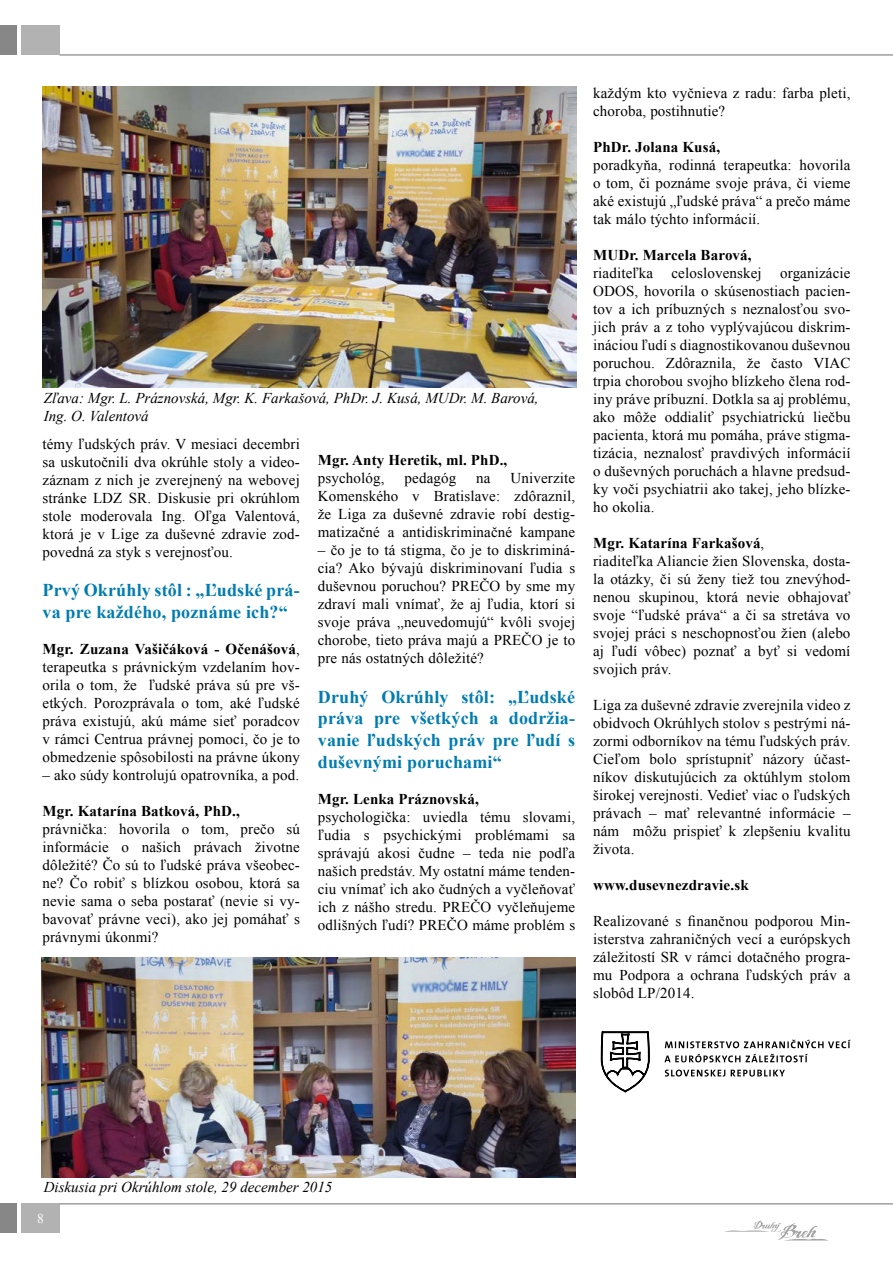
<style>
.page{position:relative;width:893px;height:1263px;background:#fff}
.page>*{position:absolute;margin:0;border:0;box-sizing:border-box;transform-origin:0 0}
.t1{font:700 18px/21.6px "Times New Roman";letter-spacing:.01em;color:#007cb0}
.t2{font:15px/18px "Times New Roman";letter-spacing:.01em;color:#000;text-align:justify}
.t3{font:700 15px "Times New Roman";letter-spacing:.01em;color:#000}
.t4{font:italic 15px/18px "Times New Roman";color:#000}
.t5{font:13.5px "Times New Roman";color:#fff}
.s1{font-weight:700}
</style>
<div class="page">
<hr style="left:60px;top:55px;width:833px;height:1px;background:#9c9b9d">
<div style="left:0;top:26px;width:17px;height:29px;background:#878787"></div>
<div style="left:21px;top:26px;width:39px;height:29px;background:#b3b2b2"></div>
<div style="left:0;top:1203px;width:17px;height:30px;background:#878787"></div>
<div style="left:21px;top:1203px;width:39px;height:30px;background:#b3b2b2"></div>
<hr style="left:60px;top:1203px;width:833px;height:1px;background:#9c9b9d">
<svg style="left:725px;top:1220px;width:102px;height:20px"></svg>
<svg style="left:600px;top:1031px;width:50px;height:62px"></svg>
<svg style="left:665px;top:1069px;width:120px;height:7px"></svg>
<svg style="left:664px;top:1054px;width:144px;height:8px"></svg>
<svg style="left:665px;top:1039px;width:185px;height:9px"></svg>
<img style="left:43px;top:87px;width:533px;height:300px">
<img style="left:42px;top:957px;width:533px;height:220px">
<p class="t4" style="left:44px;top:389px;width:496px">Zľava: Mgr. L. Práznovská, Mgr. K. Farkašová, PhDr. J. Kusá, MUDr. M. Barová,<br>Ing. O. Valentová</p>
<p class="t2" style="left:43px;top:434px;width:259px">témy ľudských práv. V mesiaci decembri sa uskutočnili dva okrúhle stoly a video&shy;záznam z nich je zverejnený na webovej stránke LDZ SR. Diskusie pri okrúhlom stole moderovala Ing. Oľga Valentová, ktorá je v Lige za duševné zdravie zod&shy;povedná za styk s verejnosťou.</p>
<p class="t1" style="left:43px;top:579px;width:259px">Prvý Okrúhly stôl : „Ľudské prá&shy;va pre každého, poznáme ich?“</p>
<p class="t2" style="left:43px;top:639px;width:259px"><span class="s1">Mgr. Zuzana Vašičáková - Očenášová</span>, terapeutka s právnickým vzdelaním hov&shy;orila o tom, že ľudské práva sú pre vš&shy;etkých. Porozprávala o tom, aké ľudské práva existujú, akú máme sieť poradcov v rámci Centrua právnej pomoci, čo je to obmedzenie spôsobilosti na právne úkony</p>
<p class="t2" style="left:43px;top:765px;width:258px">– ako súdy kontrolujú opatrovníka, a pod.</p>
<p class="t3" style="left:43px;top:800px;width:199px">Mgr. Katarína Batková, PhD.,</p>
<p class="t2" style="left:43px;top:819px;width:259px">právnička: hovorila o tom, prečo sú informácie o našich právach životne dôležité? Čo sú to ľudské práva všeobec&shy;ne? Čo robiť s blízkou osobou, ktorá sa nevie sama o seba postarať (nevie si vy&shy;bavovať právne veci), ako jej pomáhať s právnymi úkonmi?</p>
<p class="t3" style="left:318px;top:450px;width:191px">Mgr. Anty Heretik, ml. PhD.,</p>
<p class="t2" style="left:318px;top:469px;width:68px">psychológ,</p>
<p class="t2" style="left:405px;top:469px;width:53px">pedagóg</p>
<p class="t2" style="left:476px;top:469px;width:16px">na</p>
<p class="t2" style="left:318px;top:469px;width:259px;text-indent:193px">Univerzite Komenského v Bratislave: zdôraznil, že Liga za duševné zdravie robí destig&shy;matizačné a antidiskriminačné kampane</p>
<p class="t2" style="left:318px;top:541px;width:259px">– čo je to tá stigma, čo je to diskriminá&shy;cia? Ako bývajú diskriminovaní ľudia s duševnou poruchou? PREČO by sme my zdraví mali vnímať, že aj ľudia, ktorí si svoje práva „neuvedomujú“ kvôli svojej chorobe, tieto práva majú a PREČO je to pre nás ostatných dôležité?</p>
<p class="t1" style="left:318px;top:685px;width:259px;text-align:justify">Druhý Okrúhly stôl: „Ľudské práva pre všetkých a dodržia&shy;vanie ľudských práv pre ľudí s duševnými poruchami“</p>
<p class="t3" style="left:318px;top:788px;width:162px">Mgr. Lenka Práznovská,</p>
<p class="t2" style="left:318px;top:807px;width:259px">psychologička: uviedla tému slovami, ľudia s psychickými problémami sa správajú akosi čudne – teda nie podľa našich predstáv. My ostatní máme tenden&shy;ciu vnímať ich ako čudných a vyčleňovať ich z nášho stredu. PREČO vyčleňujeme odlišných ľudí? PREČO máme problém s</p>
<p class="t2" style="left:593px;top:84px;width:259px">každým kto vyčnieva z radu: farba pleti, choroba, postihnutie?</p>
<p class="t3" style="left:593px;top:136px;width:129px">PhDr. Jolana Kusá,</p>
<p class="t2" style="left:593px;top:156px;width:259px">poradkyňa, rodinná terapeutka: hovorila o tom, či poznáme svoje práva, či vieme aké existujú „ľudské práva“ a prečo máme tak málo týchto informácií.</p>
<p class="t3" style="left:593px;top:244px;width:160px">MUDr. Marcela Barová,</p>
<p class="t2" style="left:593px;top:264px;width:259px">riaditeľka celoslovenskej organizácie ODOS, hovorila o skúsenostiach pacien&shy;tov a ich príbuzných s neznalosťou svo&shy;jich práv a z toho vyplývajúcou diskrim&shy;ináciou ľudí s diagnostikovanou duševnou poruchou. Zdôraznila, že často VIAC trpia chorobou svojho blízkeho člena rod&shy;iny práve príbuzní. Dotkla sa aj problému, ako môže oddialiť psychiatrickú liečbu pacienta, ktorá mu pomáha, práve stigma&shy;tizácia, neznalosť pravdivých informácií o duševných poruchách a hlavne predsud&shy;ky voči psychiatrii ako takej, jeho blízke&shy;ho okolia.</p>
<p class="t2" style="left:593px;top:534px;width:259px;text-align:left"><span class="s1">Mgr. Katarína Farkašová</span>,<br>riaditeľka Aliancie žien Slovenska, dosta&shy;la otázky, či sú ženy tiež tou znevýhod&shy;nenou skupinou, ktorá nevie obhajovať svoje “ľudské práva“ a či sa stretáva vo svojej práci s neschopnosťou žien (alebo aj ľudí vôbec) poznať a byť si vedomí svojich práv.</p>
<p class="t2" style="left:593px;top:696px;width:259px">Liga za duševné zdravie zverejnila video z obidvoch Okrúhlych stolov s pestrými ná&shy;zormi odborníkov na tému ľudských práv.<br>Cieľom bolo sprístupniť názory účast&shy;níkov diskutujúcich za oktúhlym stolom širokej verejnosti. Vedieť viac o ľudských právach – mať relevantné informácie – nám môžu prispieť k zlepšeniu kvalitu života.</p>
<p class="t3" style="left:593px;top:874px;width:157px">www.dusevnezdravie.sk</p>
<p class="t2" style="left:593px;top:912px;width:259px">Realizované s finančnou podporou Min&shy;isterstva zahraničných vecí a európskych záležitostí SR v rámci dotačného progra&shy;mu Podpora a ochrana ľudských práv a slobôd LP/2014.</p>
<p class="t4" style="left:44px;top:1177px;width:290px">Diskusia pri Okrúhlom stole, 29 december 2015</p>
<p class="t5" style="left:37px;top:1209px;width:8px">8</p>
</div>
